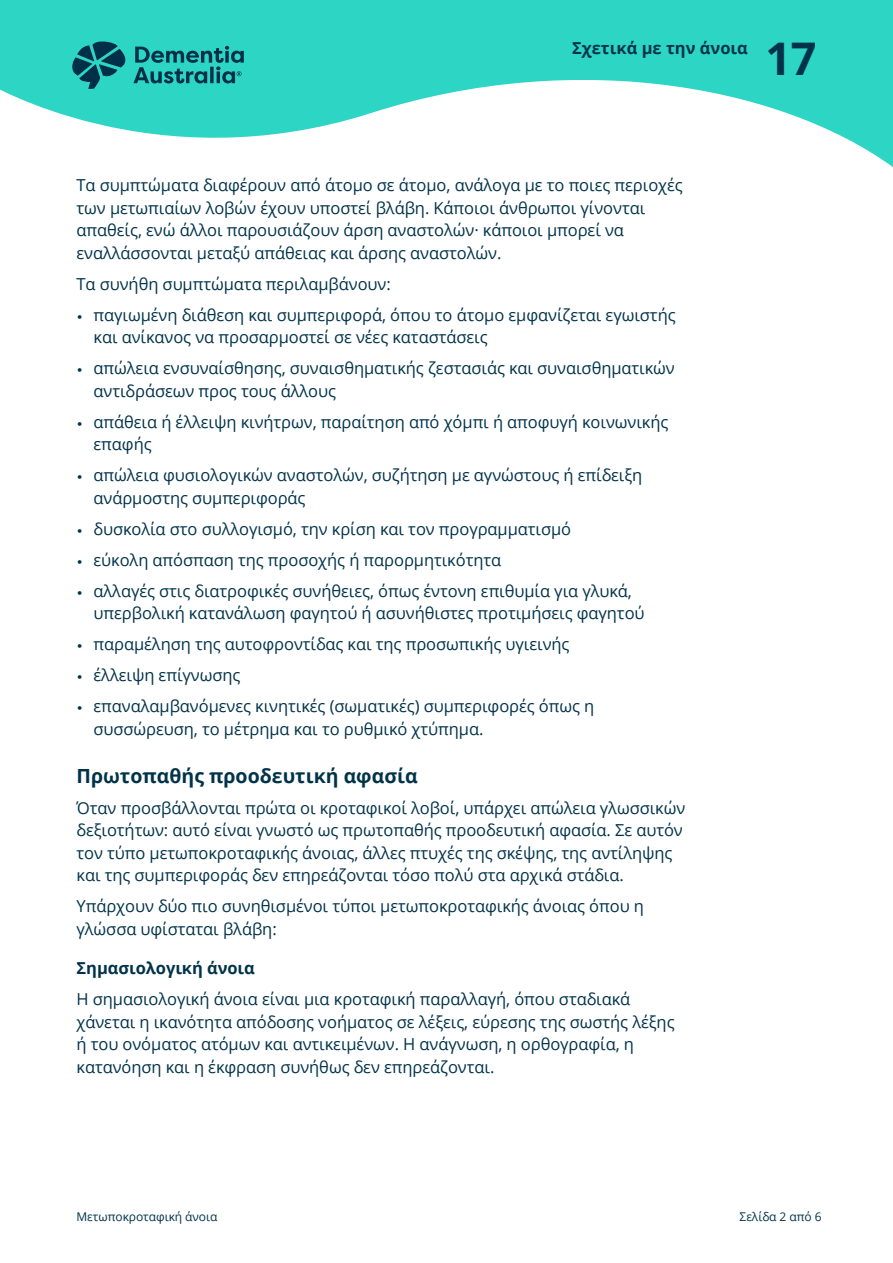
<style>
.page{position:relative;width:893px;height:1263px;background:#fff}
.page>*{position:absolute;margin:0;border:0;box-sizing:border-box;transform-origin:0 0}
.t1{font:700 45px "Open Sans";color:#00334a}
.t2{font:700 19.5px "Open Sans";color:#00334a}
.Body{font:16.5px/22.5px "Open Sans";letter-spacing:-.005em;color:#00334a}
.t3{font:700 16.5px "Open Sans";color:#00334a}
.t4{font:12px "Open Sans";letter-spacing:-.005em;color:#00334a}
.s1{font-family:"Filson Pro"}
.s2{font-weight:700}
</style>
<div class="page">
<svg style="left:0;top:0;width:893px;height:167px;fill:#2cd5c4"></svg>
<svg style="left:72px;top:41px;width:172px;height:48px;background:#1d9d9a"></svg>
<p class="t3" style="left:572px;top:37px;width:177px">Σχετικά με την άνοια</p>
<h1 class="t1" style="left:765px;top:27px;width:52px">17</h1>
<p class="Body" style="left:77px;top:174px;width:608px">Τα συμπτώματα διαφέρουν από άτομο σε άτομο, ανάλογα με το ποιες περιοχές των μετωπιαίων λοβών έχουν υποστεί βλάβη. Κάποιοι άνθρωποι γίνονται απαθείς, ενώ άλλοι παρουσιάζουν άρση αναστολών· κάποιοι μπορεί να εναλλάσσονται μεταξύ απάθειας και άρσης αναστολών.</p>
<p class="Body" style="left:77px;top:272px;width:316px">Τα συνήθη συμπτώματα περιλαμβάνουν:</p>
<p class="Body" style="left:94px;top:303px;width:584px;text-indent:-17px"><span class="s1">•</span> παγιωμένη διάθεση και συμπεριφορά, όπου το άτομο εμφανίζεται εγωιστής και ανίκανος να προσαρμοστεί σε νέες καταστάσεις</p>
<p class="Body" style="left:94px;top:357px;width:583px;text-indent:-17px"><span class="s1">•</span> απώλεια ενσυναίσθησης, συναισθηματικής ζεστασιάς και συναισθηματικών αντιδράσεων προς τους άλλους</p>
<p class="Body" style="left:94px;top:410px;width:576px;text-indent:-17px"><span class="s1">•</span> απάθεια ή έλλειψη κινήτρων, παραίτηση από χόμπι ή αποφυγή κοινωνικής επαφής</p>
<p class="Body" style="left:94px;top:464px;width:550px;text-indent:-17px"><span class="s1">•</span> απώλεια φυσιολογικών αναστολών, συζήτηση με αγνώστους ή επίδειξη ανάρμοστης συμπεριφοράς</p>
<p class="Body" style="left:77px;top:517px;width:496px"><span class="s1">•</span> δυσκολία στο συλλογισμό, την κρίση και τον προγραμματισμό</p>
<p class="Body" style="left:77px;top:548px;width:426px"><span class="s1">•</span> εύκολη απόσπαση της προσοχής ή παρορμητικότητα</p>
<p class="Body" style="left:94px;top:579px;width:553px;text-indent:-17px"><span class="s1">•</span> αλλαγές στις διατροφικές συνήθειες, όπως έντονη επιθυμία για γλυκά, υπερβολική κατανάλωση φαγητού ή ασυνήθιστες προτιμήσεις φαγητού</p>
<p class="Body" style="left:77px;top:633px;width:494px"><span class="s1">•</span> παραμέληση της αυτοφροντίδας και της προσωπικής υγιεινής</p>
<p class="Body" style="left:77px;top:664px;width:165px"><span class="s1">•</span> έλλειψη επίγνωσης</p>
<p class="Body" style="left:94px;top:695px;width:502px;text-indent:-17px"><span class="s1">•</span> επαναλαμβανόμενες κινητικές (σωματικές) συμπεριφορές όπως η συσσώρευση, το μέτρημα και το ρυθμικό χτύπημα.</p>
<p class="t2" style="left:77px;top:762px;width:343px">Πρωτοπαθής προοδευτική αφασία</p>
<p class="Body" style="left:77px;top:796px;width:610px">Όταν προσβάλλονται πρώτα οι κροταφικοί λοβοί, υπάρχει απώλεια γλωσσικών δεξιοτήτων: αυτό είναι γνωστό ως πρωτοπαθής προοδευτική αφασία. Σε αυτόν τον τύπο μετωποκροταφικής άνοιας, άλλες πτυχές της σκέψης, της αντίληψης και της συμπεριφοράς δεν επηρεάζονται τόσο πολύ στα αρχικά στάδια.</p>
<p class="Body" style="left:77px;top:895px;width:569px">Υπάρχουν δύο πιο συνηθισμένοι τύποι μετωποκροταφικής άνοιας όπου η γλώσσα υφίσταται βλάβη:</p>
<p class="Body" style="left:77px;top:952px;width:555px;line-height:31px"><span class="s2">Σημασιολογική άνοια<br></span>Η σημασιολογική άνοια είναι μια κροταφική παραλλαγή, όπου σταδιακά</p>
<p class="Body" style="left:77px;top:1010px;width:600px">χάνεται η ικανότητα απόδοσης νοήματος σε λέξεις, εύρεσης της σωστής λέξης ή του ονόματος ατόμων και αντικειμένων. Η ανάγνωση, η ορθογραφία, η κατανόηση και η έκφραση συνήθως δεν επηρεάζονται.</p>
<p class="t4" style="left:77px;top:1209px;width:142px">Μετωποκροταφική άνοια</p>
<p class="t4" style="left:740px;top:1209px;width:83px">Σελίδα 2 από 6</p>
</div>
